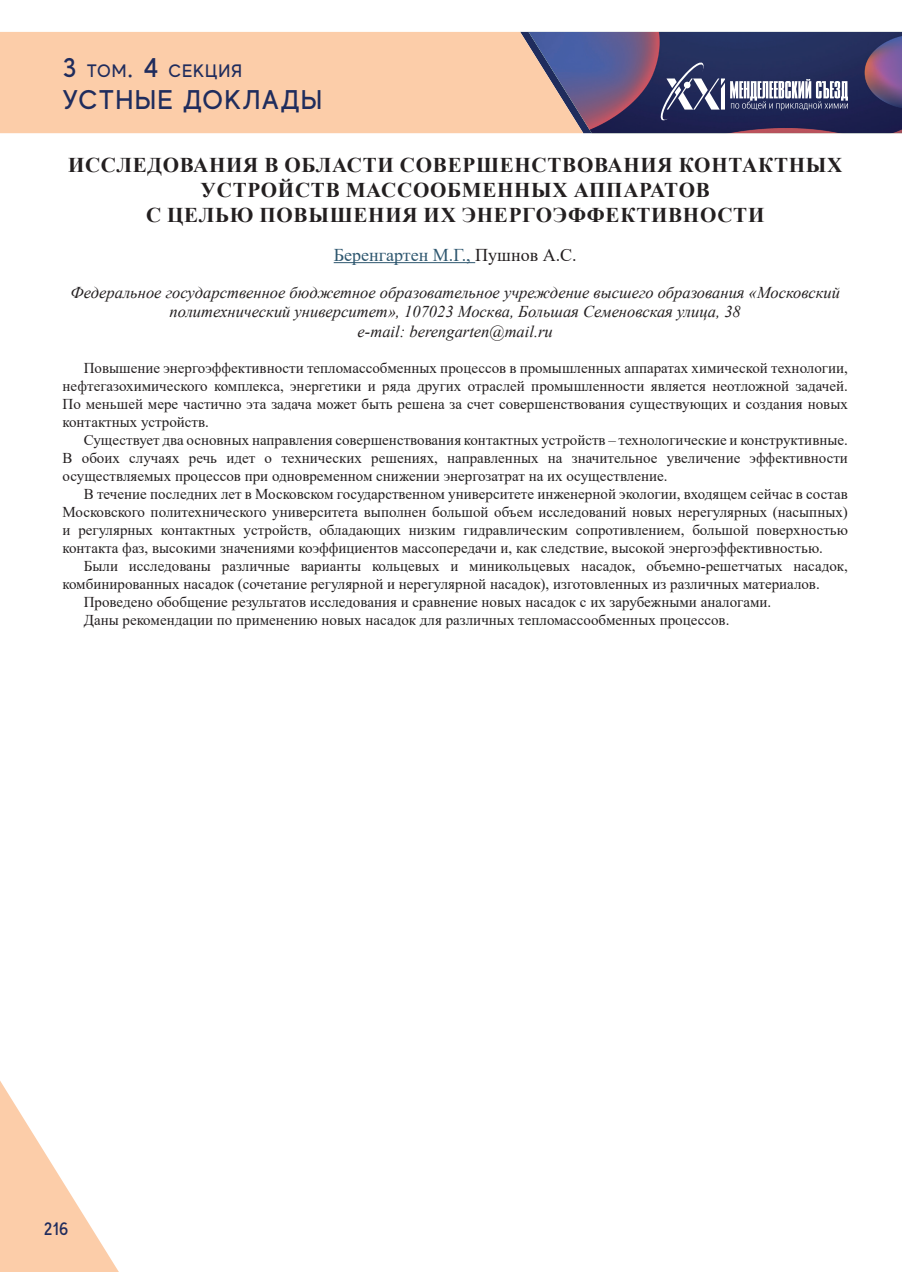
<style>
.page{position:relative;width:902px;height:1272px;background:#fff}
.page>*{position:absolute;margin:0;border:0;box-sizing:border-box;transform-origin:0 0}
.t1{font:500 27px "MADE Evolve Sans";letter-spacing:.05em;color:#1f2c5d}
.t2{font:700 21px/25.2px "Times New Roman";letter-spacing:.035em;color:#231f20;text-align:center}
.t3{font:18px "Times New Roman";color:#2e576f}
.t4{font:500 18px "MADE Evolve Sans";letter-spacing:.05em;color:#1f2c5d}
.t5{font:italic 16.5px/19.8px "Times New Roman";color:#231f20;text-align:center}
.t6{font:15px/18px "Times New Roman";color:#231f20;text-align:justify}
.s1{font-size:27px}
.s2{color:#231f20}
</style>
<div class="page">
<div style="left:0;top:32px;width:520px;height:101px;background:#fccda9"></div>
<svg style="left:0;top:1081px;width:118px;height:190px"></svg>
<svg style="left:520px;top:32px;width:382px;height:101px;background:#575277"></svg>
<hr style="left:333px;top:262px;width:142px;height:1px;background:#2e576f">
<p class="t4" style="left:63px;top:59px;width:181px"><span class="s1">3</span> ТОМ<span class="s1">. 4</span> СЕКЦИЯ</p>
<h1 class="t1" style="left:63px;top:83px;width:261px">УСТНЫЕ ДОКЛАДЫ</h1>
<h2 class="t2" style="left:68px;top:151px;width:775px">ИССЛЕДОВАНИЯ В ОБЛАСТИ СОВЕРШЕНСТВОВАНИЯ КОНТАКТНЫХ<br>УСТРОЙСТВ МАССООБМЕННЫХ АППАРАТОВ<br>С ЦЕЛЬЮ ПОВЫШЕНИЯ ИХ ЭНЕРГОЭФФЕКТИВНОСТИ</h2>
<p class="t3" style="left:333px;top:242px;width:244px">Беренгартен М.Г., <span class="s2">Пушнов А.С.</span></p>
<p class="t5" style="left:70px;top:282px;width:770px">Федеральное государственное бюджетное образовательное учреждение высшего образования «Московский политехнический университет», 107023 Москва, Большая Семеновская улица, 38<br>e-mail: berengarten@mail.ru</p>
<p class="t6" style="left:63px;top:358px;width:786px;text-indent:21px">Повышение энергоэффективности тепломассобменных процессов в промышленных аппаратах химической технологии, нефтегазохимического комплекса, энергетики и ряда других отраслей промышленности является неотложной задачей.<br>По меньшей мере частично эта задача может быть решена за счет совершенствования существующих и создания новых контактных устройств.</p>
<p class="t6" style="left:63px;top:430px;width:786px;text-indent:21px">Существует два основных направления совершенствования контактных устройств – технологические и конструктивные.<br>В обоих случаях речь идет о технических решениях, направленных на значительное увеличение эффективности осуществляемых процессов при одновременном снижении энергозатрат на их осуществление.</p>
<p class="t6" style="left:63px;top:484px;width:786px;text-indent:21px">В течение последних лет в Московском государственном университете инженерной экологии, входящем сейчас в состав Московского политехнического университета выполнен большой объем исследований новых нерегулярных (насыпных) и регулярных контактных устройств, обладающих низким гидравлическим сопротивлением, большой поверхностью контакта фаз, высокими значениями коэффициентов массопередачи и, как следствие, высокой энергоэффективностью.</p>
<p class="t6" style="left:84px;top:556px;width:765px">Были исследованы различные варианты кольцевых и миникольцевых насадок, объемно-решетчатых насадок,</p>
<p class="t6" style="left:63px;top:574px;width:758px">комбинированных насадок (сочетание регулярной и нерегулярной насадок), изготовленных из различных материалов.</p>
<p class="t6" style="left:84px;top:592px;width:689px">Проведено обобщение результатов исследования и сравнение новых насадок с их зарубежными аналогами.</p>
<p class="t6" style="left:84px;top:610px;width:647px">Даны рекомендации по применению новых насадок для различных тепломассообменных процессов.</p>
<p class="t4" style="left:44px;top:1217px;width:26px">216</p>
</div>
